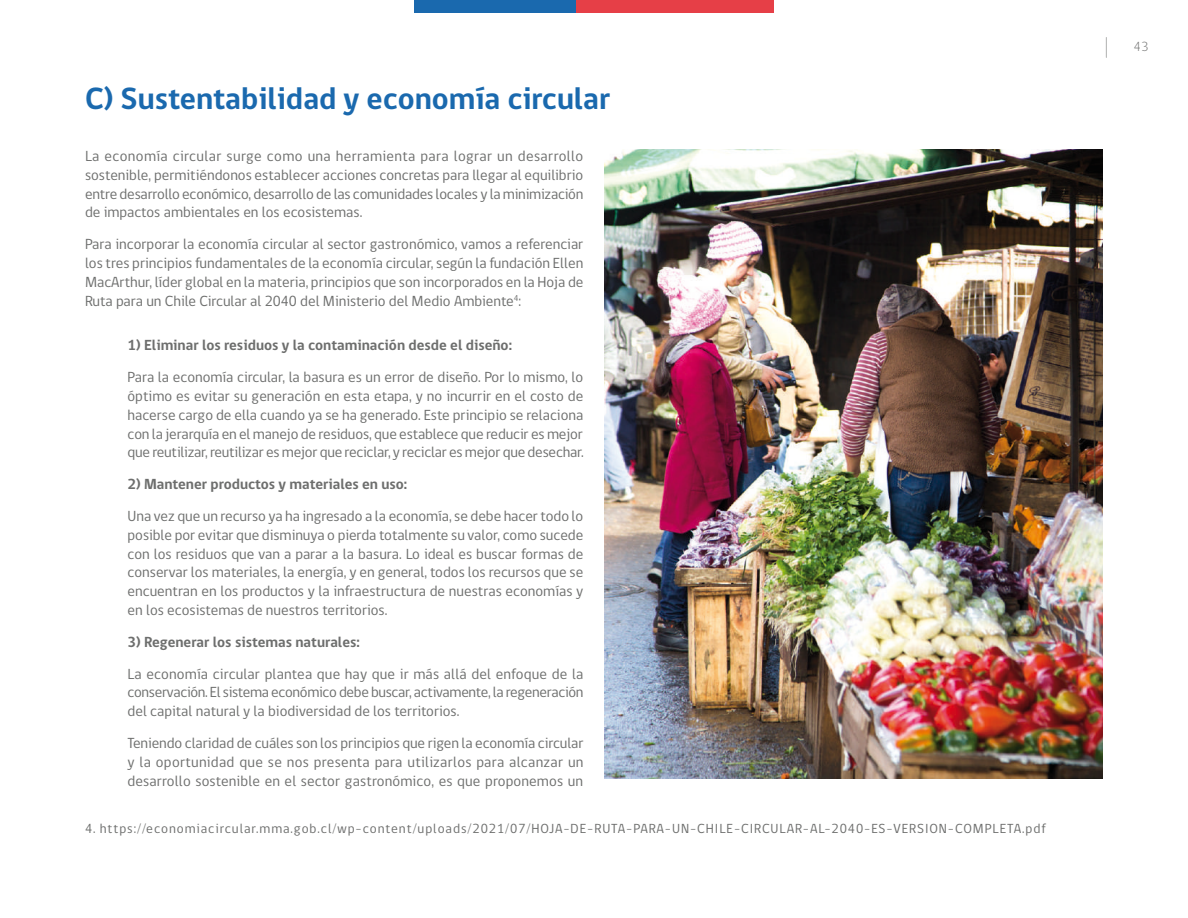
<style>
.page{position:relative;width:1188px;height:918px;background:#fff}
.page>*{position:absolute;margin:0;border:0;box-sizing:border-box;transform-origin:0 0}
.t1{font:700 31.5px "gob CL";color:#1a69ae}
.t2{font:15px/18.9px "gob CL";color:#6d6e6d;text-align:justify}
.t3{font:700 15px "gob CL";color:#6d6e6d}
.t4{font:13.5px "gob CL";letter-spacing:.07em;color:#6d6e6d}
.t5{font:300 13.5px "gob CL";color:#6d6e6d}
</style>
<div class="page">
<svg style="left:1106px;top:37px;width:1px;height:20px"></svg>
<div style="left:414px;top:0;width:162px;height:13px;background:#1a69ae"></div>
<div style="left:576px;top:0;width:198px;height:13px;background:#e63f47"></div>
<img style="left:605px;top:149px;width:498px;height:629px">
<h1 class="t1" style="left:85px;top:77px;width:527px">C) Sustentabilidad y economía circular</h1>
<p class="t2" style="left:85px;top:147px;width:500px">La economía circular surge como una herramienta para lograr un desarrollo sostenible, permitiéndonos establecer acciones concretas para llegar al equilibrio entre desarrollo económico, desarrollo de las comunidades locales y la minimización de impactos ambientales en los ecosistemas.</p>
<p class="t2" style="left:85px;top:235px;width:500px">Para incorporar la economía circular al sector gastronómico, vamos a referenciar los tres principios fundamentales de la economía circular, según la fundación Ellen MacArthur, líder global en la materia, principios que son incorporados en la Hoja de Ruta para un Chile Circular al 2040 del Ministerio del Medio Ambiente<sup>4</sup>:</p>
<p class="t3" style="left:128px;top:335px;width:386px">1) Eliminar los residuos y la contaminación desde el diseño:</p>
<p class="t2" style="left:128px;top:368px;width:458px">Para la economía circular, la basura es un error de diseño. Por lo mismo, lo óptimo es evitar su generación en esta etapa, y no incurrir en el costo de hacerse cargo de ella cuando ya se ha generado. Este principio se relaciona con la jerarquía en el manejo de residuos, que establece que reducir es mejor que reutilizar, reutilizar es mejor que reciclar, y reciclar es mejor que desechar.</p>
<p class="t3" style="left:128px;top:474px;width:281px">2) Mantener productos y materiales en uso:</p>
<p class="t2" style="left:128px;top:507px;width:457px">Una vez que un recurso ya ha ingresado a la economía, se debe hacer todo lo posible por evitar que disminuya o pierda totalmente su valor, como sucede con los residuos que van a parar a la basura. Lo ideal es buscar formas de conservar los materiales, la energía, y en general, todos los recursos que se encuentran en los productos y la infraestructura de nuestras economías y en los ecosistemas de nuestros territorios.</p>
<p class="t3" style="left:128px;top:632px;width:234px">3) Regenerar los sistemas naturales:</p>
<p class="t2" style="left:128px;top:664px;width:457px">La economía circular plantea que hay que ir más allá del enfoque de la conservación. El sistema económico debe buscar, activamente, la regeneración del capital natural y la biodiversidad de los territorios.</p>
<p class="t2" style="left:128px;top:734px;width:457px">Teniendo claridad de cuáles son los principios que rigen la economía circular y la oportunidad que se nos presenta para utilizarlos para alcanzar un desarrollo sostenible en el sector gastronómico, es que proponemos un</p>
<p class="t4" style="left:85px;top:819px;width:962px">4. https://economiacircular.mma.gob.cl/wp-content/uploads/2021/07/HOJA-DE-RUTA-PARA-UN-CHILE-CIRCULAR-AL-2040-ES-VERSION-COMPLETA.pdf</p>
<p class="t5" style="left:1134px;top:37px;width:16px">43</p>
</div>
